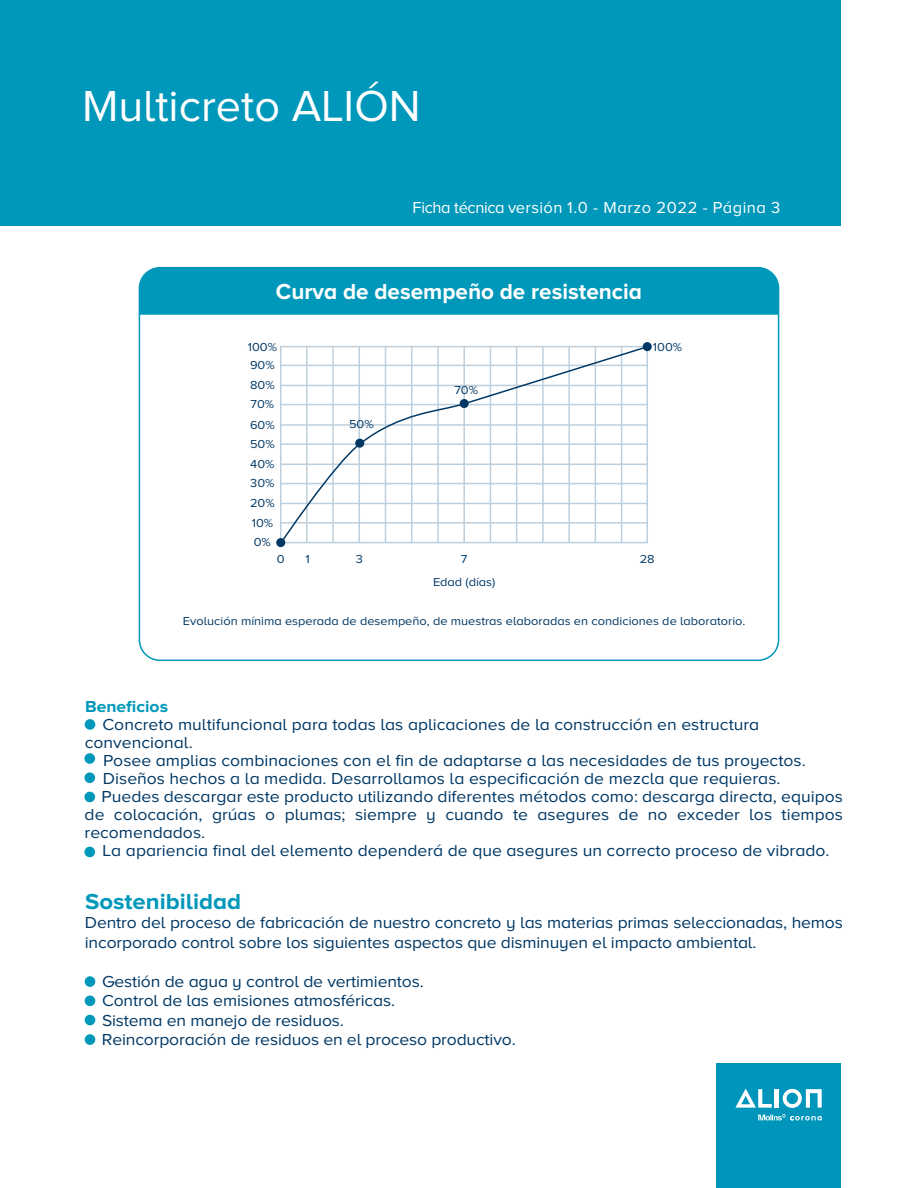
<style>
.page{position:relative;width:918px;height:1188px;background:#fff}
.page>*{position:absolute;margin:0;border:0;box-sizing:border-box;transform-origin:0 0}
.t1{font:45px "Proxima Nova A";color:#fff}
.t2{font:700 22.5px "Proxima Nova A";color:#fff}
.t3{font:700 22.5px "Proxima Nova A";color:#0098ba;scale:1.06 1}
.t4{font:16.5px/19.5px "Proxima Nova A";color:#003865;scale:1.06 1}
.t5{font:16.5px "Proxima Nova A";letter-spacing:.025em;color:#fff}
.t6{font:700 16.5px "Proxima Nova A";color:#0098ba;scale:1.06 1}
.t7{font:12px/23px "Proxima Nova A";color:#003865;text-align:center;scale:1.06 1}
</style>
<div class="page">
<div style="left:0;top:0;width:841px;height:225px;background:#0098ba"></div>
<div style="left:85px;top:719px;width:10px;height:11px;background:#0098ba;border-radius:50%"></div>
<div style="left:84px;top:753px;width:11px;height:11px;background:#0098ba;border-radius:50%"></div>
<div style="left:84px;top:772px;width:11px;height:11px;background:#0098ba;border-radius:50%"></div>
<div style="left:84px;top:792px;width:11px;height:10px;background:#0098ba;border-radius:50%"></div>
<div style="left:84px;top:847px;width:11px;height:10px;background:#0098ba;border-radius:50%"></div>
<div style="left:139px;top:268px;width:640px;height:47px;background:#0098ba"></div>
<svg style="left:276px;top:538px;width:9px;height:9px"></svg>
<svg style="left:643px;top:342px;width:9px;height:9px"></svg>
<svg style="left:278px;top:345px;width:372px;height:201px"></svg>
<div style="left:85px;top:976px;width:10px;height:11px;background:#0098ba;border-radius:50%"></div>
<div style="left:85px;top:996px;width:10px;height:10px;background:#0098ba;border-radius:50%"></div>
<div style="left:85px;top:1015px;width:10px;height:10px;background:#0098ba;border-radius:50%"></div>
<div style="left:85px;top:1034px;width:10px;height:11px;background:#0098ba;border-radius:50%"></div>
<div style="left:716px;top:1063px;width:125px;height:125px;background:#0096bb"></div>
<hr style="left:775px;top:1089px;width:4px;height:19px;background:#fff">
<svg style="left:735px;top:1089px;width:37px;height:19px"></svg>
<svg style="left:783px;top:1089px;width:39px;height:19px"></svg>
<svg style="left:758px;top:1114px;width:64px;height:7px"></svg>
<h1 class="t1" style="left:82px;top:81px;width:340px">Multicreto ALIÓN</h1>
<p class="t5" style="left:413px;top:198px;width:369px">Ficha técnica versión 1.0 - Marzo 2022 - Página 3</p>
<h2 class="t2" style="left:276px;top:278px;width:368px">Curva de desempeño de resistencia</h2>
<p class="t7" style="left:248px;top:335px;width:29px">100%</p>
<p class="t7" style="left:250px;top:354px;width:25px">90%</p>
<p class="t7" style="left:250px;top:374px;width:25px">80%</p>
<p class="t7" style="left:251px;top:393px;width:24px">70%</p>
<p class="t7" style="left:250px;top:413px;width:25px">60%</p>
<p class="t7" style="left:250px;top:433px;width:25px">50%</p>
<p class="t7" style="left:250px;top:452px;width:24px">40%</p>
<p class="t7" style="left:250px;top:472px;width:24px">30%</p>
<p class="t7" style="left:250px;top:492px;width:25px">20%</p>
<p class="t7" style="left:252px;top:511px;width:22px">10%</p>
<p class="t7" style="left:254px;top:531px;width:18px">0%</p>
<p class="t7" style="left:349px;top:413px;width:25px">50%</p>
<p class="t7" style="left:454px;top:379px;width:24px">70%</p>
<p class="t7" style="left:653px;top:335px;width:29px">100%</p>
<p class="t7" style="left:305px;top:547px;width:6px">1</p>
<p class="t7" style="left:356px;top:547px;width:8px">3</p>
<p class="t7" style="left:433px;top:547px;width:60px">7<br>Edad (días)</p>
<p class="t7" style="left:183px;top:609px;width:532px">Evolución mínima esperada de desempeño, de muestras elaboradas en condiciones de laboratorio.</p>
<p class="t7" style="left:277px;top:547px;width:9px">0</p>
<p class="t7" style="left:640px;top:547px;width:16px">28</p>
<p class="t6" style="left:85px;top:697px;width:80px">Beneficios</p>
<p class="t4" style="left:85px;top:715px;width:638px;line-height:18px;text-indent:18px">Concreto multifuncional para todas las aplicaciones de la construcción en estructura convencional.</p>
<p class="t4" style="left:103px;top:750px;width:664px">Posee amplias combinaciones con el fin de adaptarse a las necesidades de tus proyectos.</p>
<p class="t4" style="left:103px;top:768px;width:641px">Diseños hechos a la medida. Desarrollamos la especificación de mezcla que requieras.</p>
<p class="t4" style="left:102px;top:786px;width:701px">Puedes descargar este producto utilizando diferentes métodos como: descarga directa, equipos</p>
<p class="t4" style="left:85px;top:804px;width:717px">de colocación, grúas o plumas; siempre y cuando te asegures de no exceder los tiempos</p>
<p class="t4" style="left:85px;top:822px;width:115px">recomendados.</p>
<p class="t4" style="left:103px;top:840px;width:687px">La apariencia final del elemento dependerá de que asegures un correcto proceso de vibrado.</p>
<h2 class="t3" style="left:85px;top:888px;width:149px">Sostenibilidad</h2>
<p class="t4" style="left:85px;top:913px;width:717px">Dentro del proceso de fabricación de nuestro concreto y las materias primas seleccionadas, hemos incorporado control sobre los siguientes aspectos que disminuyen el impacto ambiental.</p>
<p class="t4" style="left:102px;top:971px;width:392px">Gestión de agua y control de vertimientos.<br>Control de las emisiones atmosféricas.<br>Sistema en manejo de residuos.<br>Reincorporación de residuos en el proceso productivo.</p>
</div>
